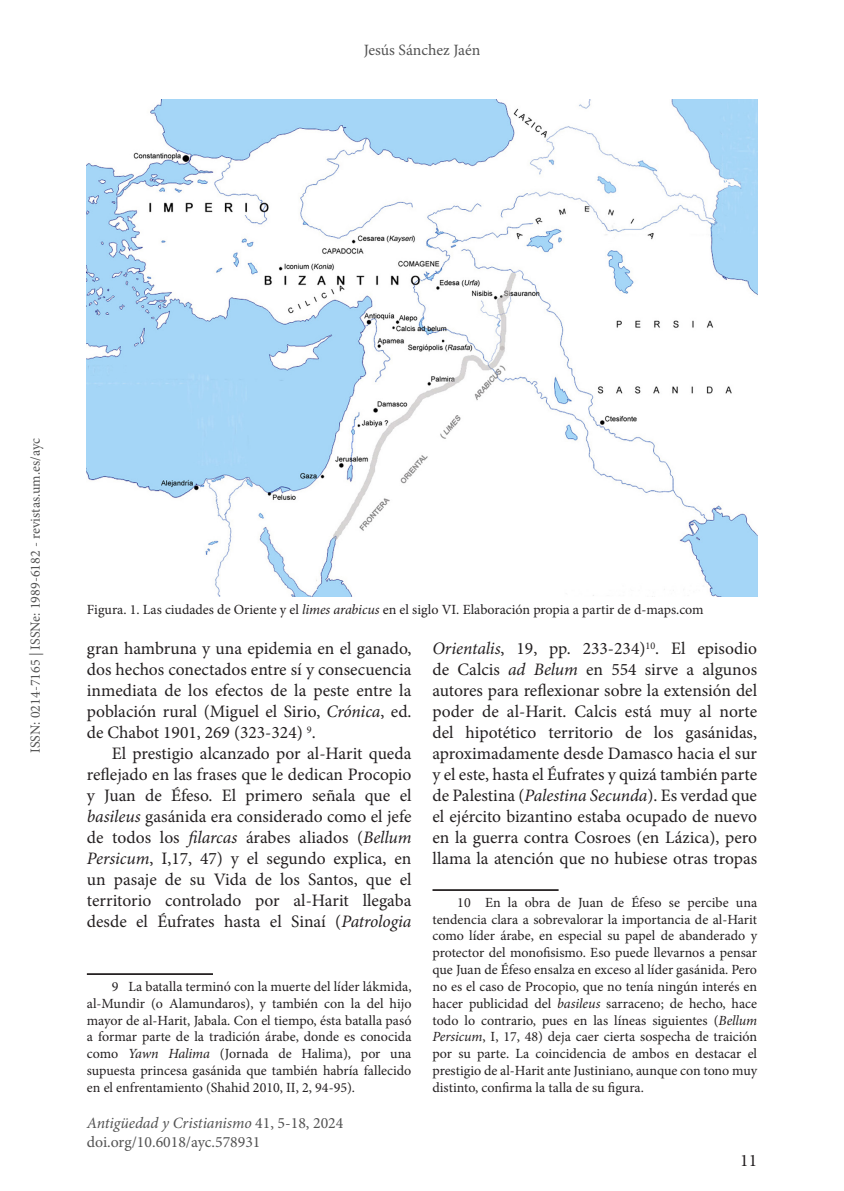
<style>
.page{position:relative;width:844px;height:1191px;background:#fff}
.page>*{position:absolute;margin:0;border:0;box-sizing:border-box;transform-origin:0 0}
.t1{font:17.5px/21px "Minion Pro";color:#231f20;text-align:justify}
.t2{font:15.75px/18.9px "Minion Pro";color:#535353}
.notas_anticris{font:14px/16.8px "Minion Pro";color:#231f20;text-align:justify}
.figuras{font:14px "Minion Pro";color:#231f20}
.t3{font:14px "Minion Pro";color:#535353}
.s1{font-style:italic}
</style>
<div class="page">
<hr style="left:87px;top:973px;width:126px;height:2px;background:#231f20">
<hr style="left:432px;top:889px;width:126px;height:2px;background:#231f20">
<img style="left:87px;top:99px;width:669px;height:498px">
<p class="t2" style="left:363px;top:41px;width:118px">Jesús Sánchez Jaén</p>
<p class="t3" style="left:26px;top:753px;width:316px;rotate:-90deg">ISSN: 0214-7165 | ISSNe: 1989-6182 - revistas.um.es/ayc</p>
<p class="figuras" style="left:87px;top:600px;width:618px">Figura. 1. Las ciudades de Oriente y el <span class="s1">limes arabicus</span> en el siglo VI. Elaboración propia a partir de d-maps.com</p>
<p class="t1" style="left:87px;top:638px;width:326px">gran hambruna y una epidemia en el ganado, dos hechos conectados entre sí y consecuencia inmediata de los efectos de la peste entre la población rural (Miguel el Sirio, <span class="s1">Crónica</span>, ed. de Chabot 1901, 269 (323-324) <sup>9</sup>.</p>
<p class="t1" style="left:87px;top:743px;width:326px;text-indent:25px">El prestigio alcanzado por al-Harit queda reflejado en las frases que le dedican Procopio y Juan de Éfeso. El primero señala que el <span class="s1">basileus</span> gasánida era considerado como el jefe de todos los <span class="s1">filarcas</span> árabes aliados (<span class="s1">Bellum Persicum</span>, I,17, 47) y el segundo explica, en un pasaje de su Vida de los Santos, que el territorio controlado por al-Harit llegaba desde el Éufrates hasta el Sinaí (<span class="s1">Patrologia</span></p>
<p class="notas_anticris" style="left:87px;top:978px;width:326px;text-indent:25px">9 La batalla terminó con la muerte del líder lákmida, al-Mundir (o Alamundaros), y también con la del hijo mayor de al-Harit, Jabala. Con el tiempo, ésta batalla pasó a formar parte de la tradición árabe, donde es conocida como <span class="s1">Yawn Halima</span> (Jornada de Halima), por una supuesta princesa gasánida que también habría fallecido en el enfrentamiento (Shahid 2010, II, 2, 94-95).</p>
<p class="t2" style="left:87px;top:1113px;width:258px"><span class="s1">Antigüedad y Cristianismo</span> 41, 5-18, 2024 doi.org/10.6018/ayc.578931</p>
<p class="t1" style="left:432px;top:638px;width:326px"><span class="s1">Orientalis</span>, 19, pp. 233-234)<sup>10</sup>. El episodio de Calcis <span class="s1">ad Belum</span> en 554 sirve a algunos autores para reflexionar sobre la extensión del poder de al-Harit. Calcis está muy al norte del hipotético territorio de los gasánidas, aproximadamente desde Damasco hacia el sur y el este, hasta el Éufrates y quizá también parte de Palestina (<span class="s1">Palestina Secunda</span>). Es verdad que el ejército bizantino estaba ocupado de nuevo en la guerra contra Cosroes (en Lázica), pero llama la atención que no hubiese otras tropas</p>
<p class="notas_anticris" style="left:432px;top:894px;width:326px;text-indent:25px">10 En la obra de Juan de Éfeso se percibe una tendencia clara a sobrevalorar la importancia de al-Harit como líder árabe, en especial su papel de abanderado y protector del monofisismo. Eso puede llevarnos a pensar que Juan de Éfeso ensalza en exceso al líder gasánida. Pero no es el caso de Procopio, que no tenía ningún interés en hacer publicidad del <span class="s1">basileus</span> sarraceno; de hecho, hace todo lo contrario, pues en las líneas siguientes (<span class="s1">Bellum Persicum</span>, I, 17, 48) deja caer cierta sospecha de traición por su parte. La coincidencia de ambos en destacar el prestigio de al-Harit ante Justiniano, aunque con tono muy distinto, confirma la talla de su figura.</p>
<p class="t1" style="left:740px;top:1149px;width:18px">11</p>
</div>
